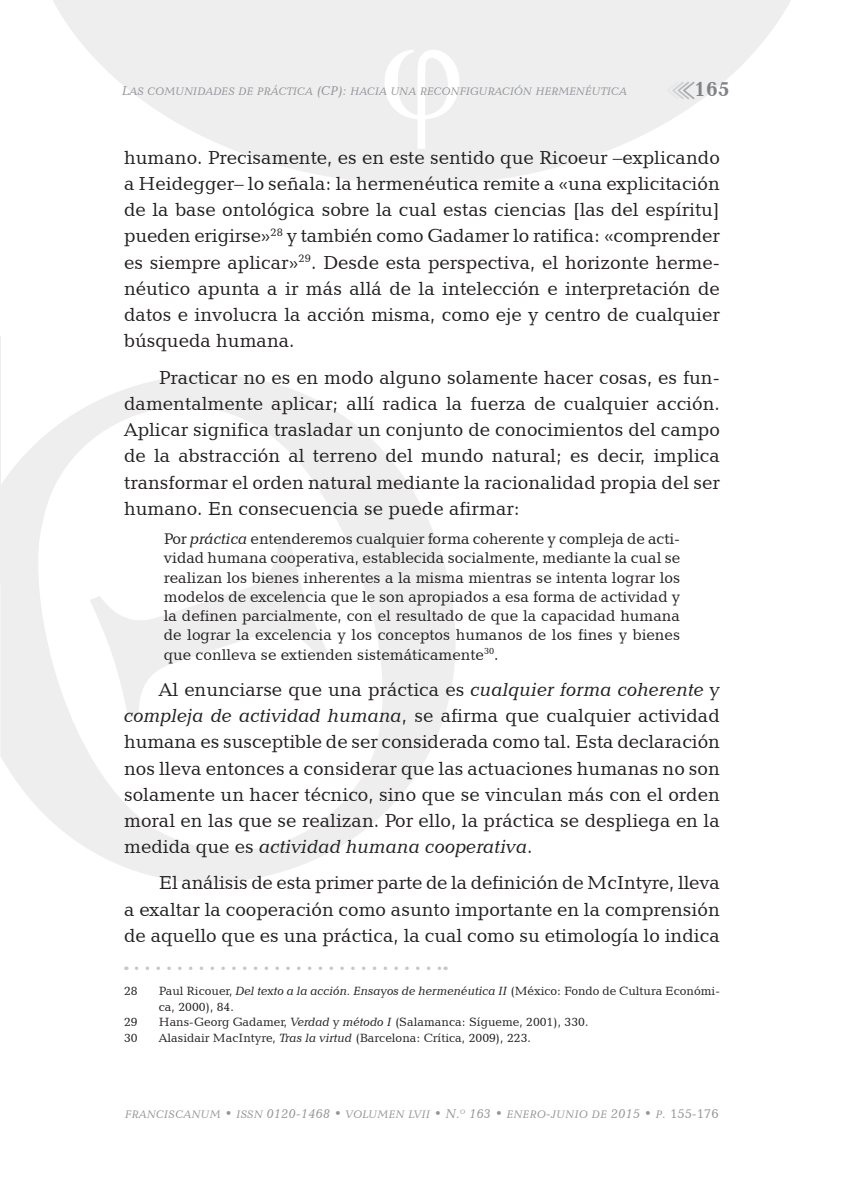
<style>
.page{position:relative;width:844px;height:1191px;background:#fff}
.page>*{position:absolute;margin:0;border:0;box-sizing:border-box;transform-origin:0 0}
.t1{font:700 21px "Candida BT";color:#808285}
.Cuerpo{font:19.25px/26.2px "Candida BT";color:#231f20;text-align:justify}
.Pie_sin_linea{font:19.25px/26.2px "Candida BT";color:#231f20;text-align:justify}
.Cuerpo_Citado{font:15.75px/19.2px "Candida BT";color:#231f20;text-align:justify}
.Pie_sin_linea-2{font:12.25px "Candida BT";color:#231f20}
.Pie_con_linea{font:12.25px/15.8px "Candida BT";color:#231f20}
.t2{font:11.2px "Candida BT Italic SC850";letter-spacing:.02em;color:#939598}
.t3{font:11.2px "Candida BT Italic SC850";color:#939598}
.s1{font-size:13.12px}
.s2{font-style:italic}
.s3{font-family:"Candida BT Roman SC850";font-size:13.12px}
</style>
<div class="page">
<svg style="left:53px;top:0;width:738px;height:185px;fill:#eeeeef"></svg>
<svg style="left:664px;top:80px;width:32px;height:21px"></svg>
<svg style="left:0;top:336px;width:1px;height:33px"></svg>
<svg style="left:0;top:369px;width:455px;height:514px"></svg>
<svg style="left:384px;top:50px;width:75px;height:99px"></svg>
<svg style="left:136px;top:966px;width:303px;height:4px"></svg>
<p class="t3" style="left:122px;top:84px;width:506px"><span class="s1">L</span>AS COMUNIDADES DE PRÁCTICA <span class="s1">(CP):</span> HACIA UNA RECONFIGURACIÓN HERMENÉUTICA</p>
<p class="t1" style="left:694px;top:76px;width:37px">165</p>
<p class="Pie_sin_linea" style="left:124px;top:143px;width:597px">humano. Precisamente, es en este sentido que Ricoeur –explicando a Heidegger– lo señala: la hermenéutica remite a «una explicitación de la base ontológica sobre la cual estas ciencias [las del espíritu] pueden erigirse»<sup>28</sup> y también como Gadamer lo ratifica: «comprender es siempre aplicar»<sup>29</sup>. Desde esta perspectiva, el horizonte herme&shy;néutico apunta a ir más allá de la intelección e interpretación de datos e involucra la acción misma, como eje y centro de cualquier búsqueda humana.</p>
<p class="Cuerpo" style="left:124px;top:363px;width:597px;text-indent:35px">Practicar no es en modo alguno solamente hacer cosas, es fun&shy;damentalmente aplicar; allí radica la fuerza de cualquier acción.<br>Aplicar significa trasladar un conjunto de conocimientos del campo de la abstracción al terreno del mundo natural; es decir, implica transformar el orden natural mediante la racionalidad propia del ser humano. En consecuencia se puede afirmar:</p>
<p class="Cuerpo_Citado" style="left:164px;top:528px;width:517px">Por <span class="s2">práctica</span> entenderemos cualquier forma coherente y compleja de acti&shy;vidad humana cooperativa, establecida socialmente, mediante la cual se realizan los bienes inherentes a la misma mientras se intenta lograr los modelos de excelencia que le son apropiados a esa forma de actividad y la definen parcialmente, con el resultado de que la capacidad humana de lograr la excelencia y los conceptos humanos de los fines y bienes que conlleva se extienden sistemáticamente<sup>30</sup>.</p>
<p class="Cuerpo" style="left:124px;top:675px;width:597px;text-indent:35px">Al enunciarse que una práctica es <span class="s2">cualquier forma coherente y compleja de actividad humana</span>, se afirma que cualquier actividad humana es susceptible de ser considerada como tal. Esta declaración nos lleva entonces a considerar que las actuaciones humanas no son solamente un hacer técnico, sino que se vinculan más con el orden moral en las que se realizan. Por ello, la práctica se despliega en la medida que es <span class="s2">actividad humana cooperativa</span>.</p>
<p class="Cuerpo" style="left:124px;top:869px;width:597px;text-indent:35px">El análisis de esta primer parte de la definición de McIntyre, lleva a exaltar la cooperación como asunto importante en la comprensión de aquello que es una práctica, la cual como su etimología lo indica</p>
<p class="Pie_con_linea" style="left:124px;top:982px;width:15px">28</p>
<p class="Pie_con_linea" style="left:159px;top:982px;width:562px">Paul Ricouer, <span class="s2">Del texto a la acción. Ensayos de hermenéutica II</span> (México: Fondo de Cultura Económi&shy;ca, 2000), 84.</p>
<p class="Pie_sin_linea-2" style="left:124px;top:1014px;width:15px">29</p>
<p class="Pie_sin_linea-2" style="left:159px;top:1014px;width:431px">Hans-Georg Gadamer, <span class="s2">Verdad y método I</span> (Salamanca: Sígueme, 2001), 330.</p>
<p class="Pie_sin_linea-2" style="left:124px;top:1030px;width:15px">30</p>
<p class="Pie_sin_linea-2" style="left:159px;top:1030px;width:373px">Alasidair MacIntyre, <span class="s2">Tras la virtud</span> (Barcelona: Crítica, 2009), 223.</p>
<p class="t2" style="left:125px;top:1107px;width:595px">FRANCISCANUM <span class="s1">•</span> ISSN <span class="s1">0120-1468 •</span> VOLUMEN LVII <span class="s1">• N.</span><sup>O</sup> <span class="s1">163 •</span> ENERO<span class="s1">-</span>JUNIO DE <span class="s1">2015 •</span> P<span class="s1">.</span> <span class="s3">155-176</span></p>
</div>
